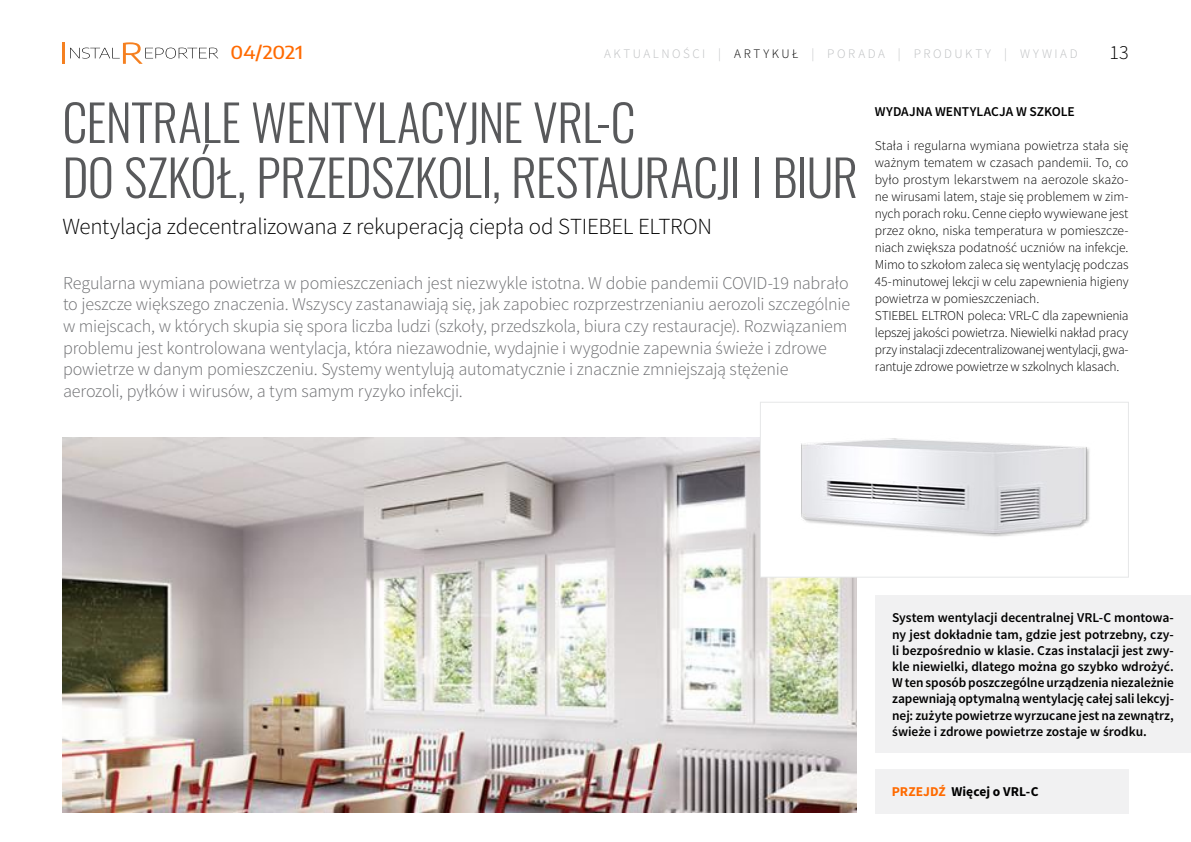
<style>
.page{position:relative;width:1191px;height:842px;background:#fff}
.page>*{position:absolute;margin:0;border:0;box-sizing:border-box;transform-origin:0 0}
.t1{font:300 50px/55px "Oswald";letter-spacing:-.01em;color:#58595b}
.t2{font:300 23px "Source Sans Pro";letter-spacing:-.015em;color:#000}
.t3{font:300 20px "Source Sans Pro";color:#000}
.t4{font:300 18px/21.6px "Source Sans Pro";letter-spacing:-.01em;color:#6d6e71}
.t5{font:500 18px "Encode Sans";letter-spacing:-.005em;color:#ff6a00;scale:1.11 1}
.t6{font:300 13.5px/17px "Source Sans Pro";letter-spacing:-.01em;color:#000}
.t7{font:600 13.5px/16.2px "Source Sans Pro";letter-spacing:-.005em;color:#000;text-align:justify}
.t8{font:700 13.5px "Source Sans Pro";letter-spacing:.005em;color:#000}
.t9{font:300 13px "Source Sans Pro";letter-spacing:.195em;color:#bcbec0}
.s1{color:#000}
.s2{color:#ff6a00}
</style>
<div class="page">
<hr style="left:62px;top:43px;width:3px;height:21px;background:#f58020">
<svg style="left:70px;top:42px;width:148px;height:22px"></svg>
<div style="left:875px;top:595px;width:316px;height:158px;background:#f1f1f2"></div>
<img style="left:63px;top:437px;width:793px;height:375px">
<img style="left:762px;top:437px;width:328px;height:138px">
<div style="left:760px;top:402px;width:368px;height:175px;border:1px solid #e6e7e8"></div>
<div style="left:874px;top:769px;width:254px;height:44px;background:#f1f1f2"></div>
<h3 class="t5" style="left:230px;top:40px;width:67px">04/2021</h3>
<p class="t9" style="left:604px;top:46px;width:459px">AKTUALNOŚCI | <span class="s1">ARTYKUŁ</span> | PORADa | PRODUKTY | wywiad</p>
<h3 class="t3" style="left:1109px;top:40px;width:21px">13</h3>
<h1 class="t1" style="left:62px;top:95px;width:797px">CENTRALE WENTYLACYJNE VRL-C<br>DO SZKÓŁ, PRZEDSZKOLI, RESTAURACJI I BIUR</h1>
<h2 class="t2" style="left:62px;top:212px;width:651px">Wentylacja zdecentralizowana z rekuperacją ciepła od STIEBEL ELTRON</h2>
<p class="t4" style="left:63px;top:272px;width:788px">Regularna wymiana powietrza w pomieszczeniach jest niezwykle istotna. W dobie pandemii COVID-19 nabrało to jeszcze większego znaczenia. Wszyscy zastanawiają się, jak zapobiec rozprzestrzenianiu aerozoli szczególnie w miejscach, w których skupia się spora liczba ludzi (szkoły, przedszkola, biura czy restauracje). Rozwiązaniem problemu jest kontrolowana wentylacja, która niezawodnie, wydajnie i wygodnie zapewnia świeże i zdrowe powietrze w danym pomieszczeniu. Systemy wentylują automatycznie i znacznie zmniejszają stężenie aerozoli, pyłków i wirusów, a tym samym ryzyko infekcji.</p>
<p class="t7" style="left:874px;top:104px;width:201px">Wydajna wentylacja w szkole</p>
<p class="t6" style="left:874px;top:137px;width:255px">Stała i regularna wymiana powietrza stała się ważnym tematem w czasach pandemii. To, co było prostym lekarstwem na aerozole skażo&shy;ne wirusami latem, staje się problemem w zim&shy;nych porach roku. Cenne ciepło wywiewane jest przez okno, niska temperatura w pomieszcze&shy;niach zwiększa podatność uczniów na infekcje.<br>Mimo to szkołom zaleca się wentylację podczas 45-minutowej lekcji w celu zapewnienia higieny powietrza w pomieszczeniach.<br>STIEBEL ELTRON poleca: VRL-C dla zapewnienia lepszej jakości powietrza. Niewielki nakład pracy przy instalacji zdecentralizowanej wentylacji, gwa&shy;rantuje zdrowe powietrze w szkolnych klasach.</p>
<p class="t7" style="left:892px;top:610px;width:283px">System wentylacji decentralnej VRL-C montowa&shy;ny jest dokładnie tam, gdzie jest potrzebny, czy&shy;li bezpośrednio w klasie. Czas instalacji jest zwy&shy;kle niewielki, dlatego można go szybko wdrożyć.<br>W ten sposób poszczególne urządzenia niezależnie zapewniają optymalną wentylację całej sali lekcyj&shy;nej: zużyte powietrze wyrzucane jest na zewnątrz, świeże i zdrowe powietrze zostaje w środku.</p>
<p class="t8" style="left:891px;top:783px;width:148px"><span class="s2">Przejdź</span> Więcej o VRL-C</p>
</div>
